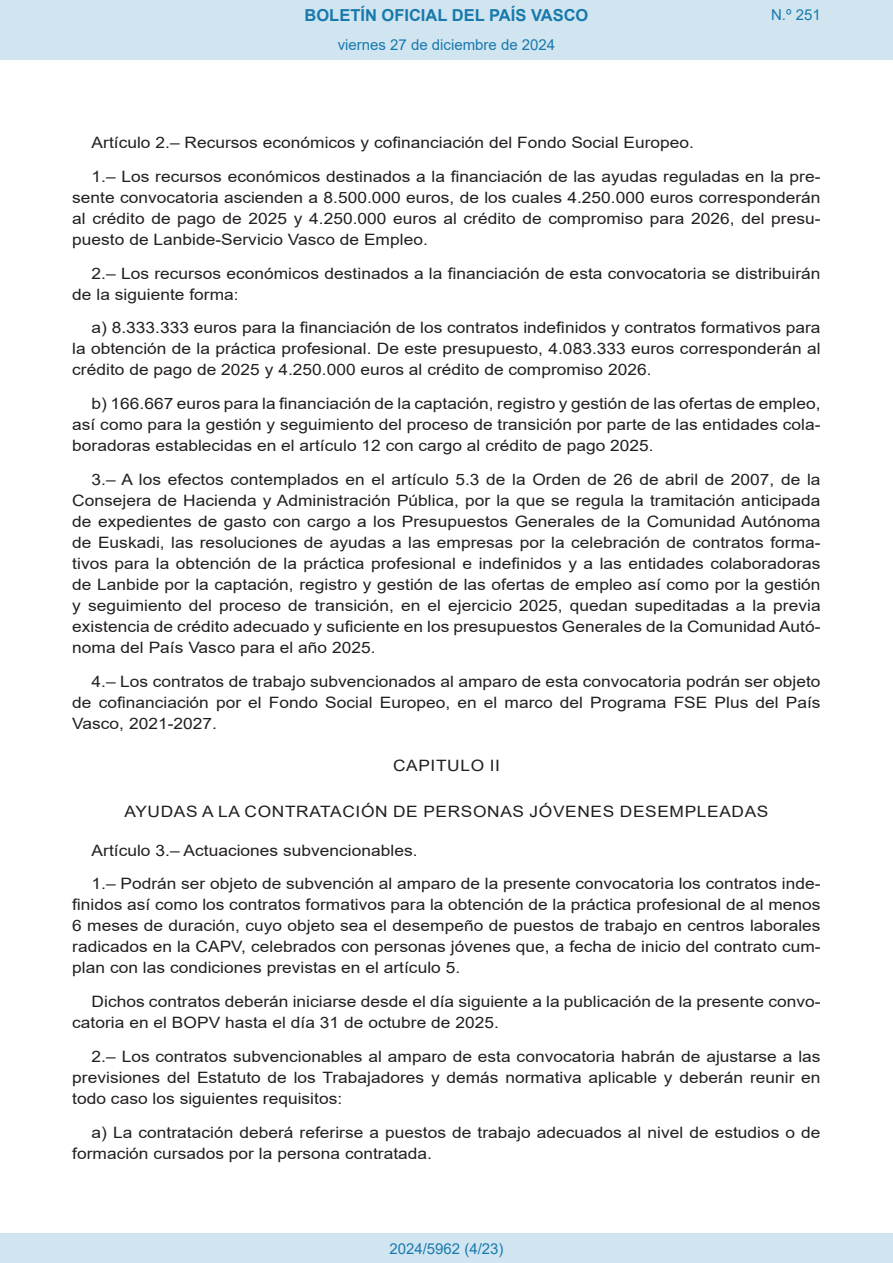
<style>
.page{position:relative;width:893px;height:1263px;background:#fff}
.page>*{position:absolute;margin:0;border:0;box-sizing:border-box;transform-origin:0 0}
.t1{font:700 16.5px "Arial";color:#1879ad}
.BOPVDetalle{font:15.6px/21px "Arial";color:#231f20;text-align:justify;scale:1.11 1}
.BOPVClave{font:15.6px "Arial";letter-spacing:.035em;color:#231f20;scale:1.11 1}
.Paginacion_Centro{font:15px "Arial";color:#1879ad}
</style>
<div class="page">
<div style="left:0;top:0;width:893px;height:60px;background:#d0e5f0"></div>
<div style="left:0;top:1233px;width:893px;height:30px;background:#d0e5f0"></div>
<p class="t1" style="left:305px;top:3px;width:285px">BOLETÍN OFICIAL DEL PAÍS VASCO</p>
<p class="Paginacion_Centro" style="left:338px;top:35px;width:219px">viernes 27 de diciembre de 2024</p>
<p class="Paginacion_Centro" style="left:771px;top:5px;width:51px">N.º 251</p>
<p class="BOPVDetalle" style="left:92px;top:132px;width:544px">Artículo 2.– Recursos económicos y cofinanciación del Fondo Social Europeo.</p>
<p class="BOPVDetalle" style="left:72px;top:166px;width:676px;text-indent:19px">1.– Los recursos económicos destinados a la financiación de las ayudas reguladas en la pre&shy;sente convocatoria ascienden a 8.500.000 euros, de los cuales 4.250.000 euros corresponderán al crédito de pago de 2025 y 4.250.000 euros al crédito de compromiso para 2026, del presu&shy;puesto de Lanbide-Servicio Vasco de Empleo.</p>
<p class="BOPVDetalle" style="left:72px;top:263px;width:676px;text-indent:19px">2.– Los recursos económicos destinados a la financiación de esta convocatoria se distribuirán de la siguiente forma:</p>
<p class="BOPVDetalle" style="left:72px;top:317px;width:676px;text-indent:19px">a) 8.333.333 euros para la financiación de los contratos indefinidos y contratos formativos para la obtención de la práctica profesional. De este presupuesto, 4.083.333 euros corresponderán al crédito de pago de 2025 y 4.250.000 euros al crédito de compromiso 2026.</p>
<p class="BOPVDetalle" style="left:72px;top:393px;width:676px;text-indent:19px">b) 166.667 euros para la financiación de la captación, registro y gestión de las ofertas de empleo, así como para la gestión y seguimiento del proceso de transición por parte de las entidades cola&shy;boradoras establecidas en el artículo 12 con cargo al crédito de pago 2025.</p>
<p class="BOPVDetalle" style="left:72px;top:469px;width:676px;text-indent:19px">3.– A los efectos contemplados en el artículo 5.3 de la Orden de 26 de abril de 2007, de la Consejera de Hacienda y Administración Pública, por la que se regula la tramitación anticipada de expedientes de gasto con cargo a los Presupuestos Generales de la Comunidad Autónoma de Euskadi, las resoluciones de ayudas a las empresas por la celebración de contratos forma&shy;tivos para la obtención de la práctica profesional e indefinidos y a las entidades colaboradoras de Lanbide por la captación, registro y gestión de las ofertas de empleo así como por la gestión y seguimiento del proceso de transición, en el ejercicio 2025, quedan supeditadas a la previa existencia de crédito adecuado y suficiente en los presupuestos Generales de la Comunidad Autó&shy;noma del País Vasco para el año 2025.</p>
<p class="BOPVDetalle" style="left:72px;top:671px;width:676px;text-indent:19px">4.– Los contratos de trabajo subvencionados al amparo de esta convocatoria podrán ser objeto de cofinanciación por el Fondo Social Europeo, en el marco del Programa FSE Plus del País Vasco, 2021-2027.</p>
<p class="BOPVClave" style="left:393px;top:755px;width:98px">CAPITULO II</p>
<p class="BOPVClave" style="left:124px;top:801px;width:582px">AYUDAS A LA CONTRATACIÓN DE PERSONAS JÓVENES DESEMPLEADAS</p>
<p class="BOPVDetalle" style="left:92px;top:839px;width:295px">Artículo 3.– Actuaciones subvencionables.</p>
<p class="BOPVDetalle" style="left:72px;top:873px;width:676px;text-indent:19px">1.– Podrán ser objeto de subvención al amparo de la presente convocatoria los contratos inde&shy;finidos así como los contratos formativos para la obtención de la práctica profesional de al menos 6 meses de duración, cuyo objeto sea el desempeño de puestos de trabajo en centros laborales radicados en la CAPV, celebrados con personas jóvenes que, a fecha de inicio del contrato cum&shy;plan con las condiciones previstas en el artículo 5.</p>
<p class="BOPVDetalle" style="left:72px;top:991px;width:676px;text-indent:19px">Dichos contratos deberán iniciarse desde el día siguiente a la publicación de la presente convo&shy;catoria en el BOPV hasta el día 31 de octubre de 2025.</p>
<p class="BOPVDetalle" style="left:72px;top:1046px;width:676px;text-indent:19px">2.– Los contratos subvencionables al amparo de esta convocatoria habrán de ajustarse a las previsiones del Estatuto de los Trabajadores y demás normativa aplicable y deberán reunir en todo caso los siguientes requisitos:</p>
<p class="BOPVDetalle" style="left:72px;top:1121px;width:676px;text-indent:19px">a) La contratación deberá referirse a puestos de trabajo adecuados al nivel de estudios o de formación cursados por la persona contratada.</p>
<p class="Paginacion_Centro" style="left:389px;top:1238px;width:116px">2024/5962 (4/23)</p>
</div>
